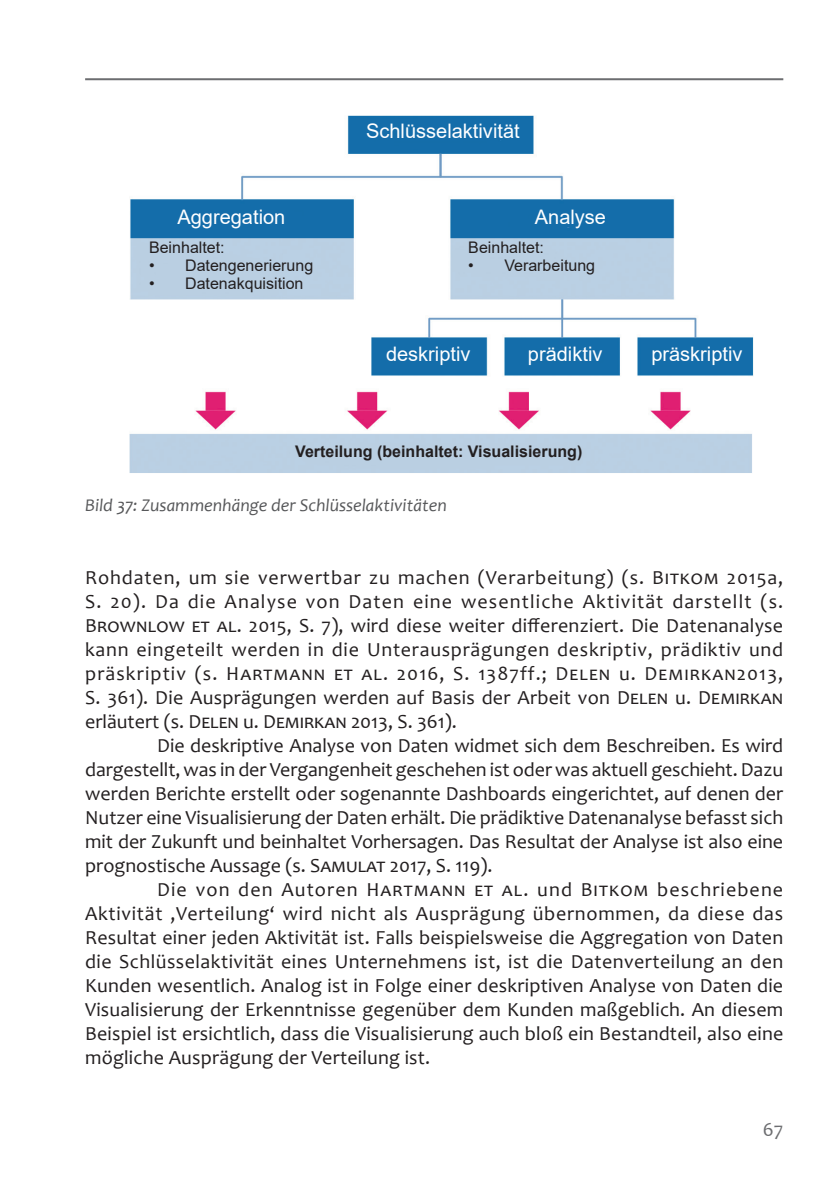
<style>
.page{position:relative;width:840px;height:1191px;background:#fff}
.page>*{position:absolute;margin:0;border:0;box-sizing:border-box;transform-origin:0 0}
.t1{font:20px/24px "Candara";letter-spacing:.01em;color:#231f20;text-align:justify}
.Edition_Zwischenüber{font:20px "Arial";color:#fff}
.t2{font:20px "Candara";color:#6c6d70}
.Edition_Bildbeschrif{font:italic 18px "Candara";color:#57585a}
.Edition_Zwischenüber-2{font:16px "Arial";color:#231f20}
.Edition_Zwischenüber-3{font:700 16px "Arial";color:#231f20}
</style>
<div class="page">
<hr style="left:85px;top:78px;width:697px;height:2px;background:#6c6d70">
<img style="left:129px;top:115px;width:624px;height:358px">
<p class="Edition_Zwischenüber" style="left:177px;top:203px;width:109px">Aggregation</p>
<p class="Edition_Zwischenüber-2" style="left:149px;top:237px;width:77px">Beinhaltet:</p>
<p class="Edition_Zwischenüber-2" style="left:149px;top:255px;width:166px">• Datengenerierung</p>
<p class="Edition_Zwischenüber-2" style="left:149px;top:273px;width:156px">• Datenakquisition</p>
<p class="Edition_Zwischenüber" style="left:366px;top:118px;width:155px">Schlüsselaktivität</p>
<p class="Edition_Zwischenüber" style="left:534px;top:203px;width:73px">Analyse</p>
<p class="Edition_Zwischenüber-2" style="left:468px;top:237px;width:77px">Beinhaltet:</p>
<p class="Edition_Zwischenüber-2" style="left:468px;top:255px;width:128px">• Verarbeitung</p>
<p class="Edition_Zwischenüber" style="left:386px;top:340px;width:86px">deskriptiv</p>
<p class="Edition_Zwischenüber" style="left:527px;top:340px;width:76px">prädiktiv</p>
<p class="Edition_Zwischenüber" style="left:651px;top:340px;width:93px">präskriptiv</p>
<p class="Edition_Zwischenüber-3" style="left:295px;top:440px;width:288px">Verteilung (beinhaltet: Visualisierung)</p>
<p class="Edition_Bildbeschrif" style="left:85px;top:493px;width:363px">Bild 37: Zusammenhänge der Schlüsselaktivitäten</p>
<p class="t1" style="left:85px;top:565px;width:699px">Rohdaten, um sie verwertbar zu machen (Verarbeitung) (s. Bitkom 2015a, S. 20). Da die Analyse von Daten eine wesentliche Aktivität darstellt (s.<br>Brownlow et al. 2015, S. 7), wird diese weiter differenziert. Die Datenanalyse kann eingeteilt werden in die Unterausprägungen deskriptiv, prädiktiv und präskriptiv (s. Hartmann et al. 2016, S. 1387ff.; Delen u. Demirkan2013, S. 361). Die Ausprägungen werden auf Basis der Arbeit von Delen u. Demirkan erläutert (s. Delen u. Demirkan 2013, S. 361).</p>
<p class="t1" style="left:85px;top:733px;width:699px;text-indent:72px">Die deskriptive Analyse von Daten widmet sich dem Beschreiben. Es wird dargestellt, was in der Vergangenheit geschehen ist oder was aktuell geschieht. Dazu werden Berichte erstellt oder sogenannte Dashboards eingerichtet, auf denen der Nutzer eine Visualisierung der Daten erhält. Die prädiktive Datenanalyse befasst sich mit der Zukunft und beinhaltet Vorhersagen. Das Resultat der Analyse ist also eine prognostische Aussage (s. Samulat 2017, S. 119).</p>
<p class="t1" style="left:85px;top:877px;width:699px;text-indent:72px">Die von den Autoren Hartmann et al. und Bitkom beschriebene Aktivität ‚Verteilung‘ wird nicht als Ausprägung übernommen, da diese das Resultat einer jeden Aktivität ist. Falls beispielsweise die Aggregation von Daten die Schlüsselaktivität eines Unternehmens ist, ist die Datenverteilung an den Kunden wesentlich. Analog ist in Folge einer deskriptiven Analyse von Daten die Visualisierung der Erkenntnisse gegenüber dem Kunden maßgeblich. An diesem Beispiel ist ersichtlich, dass die Visualisierung auch bloß ein Bestandteil, also eine mögliche Ausprägung der Verteilung ist.</p>
<p class="t2" style="left:762px;top:1117px;width:22px">67</p>
</div>
